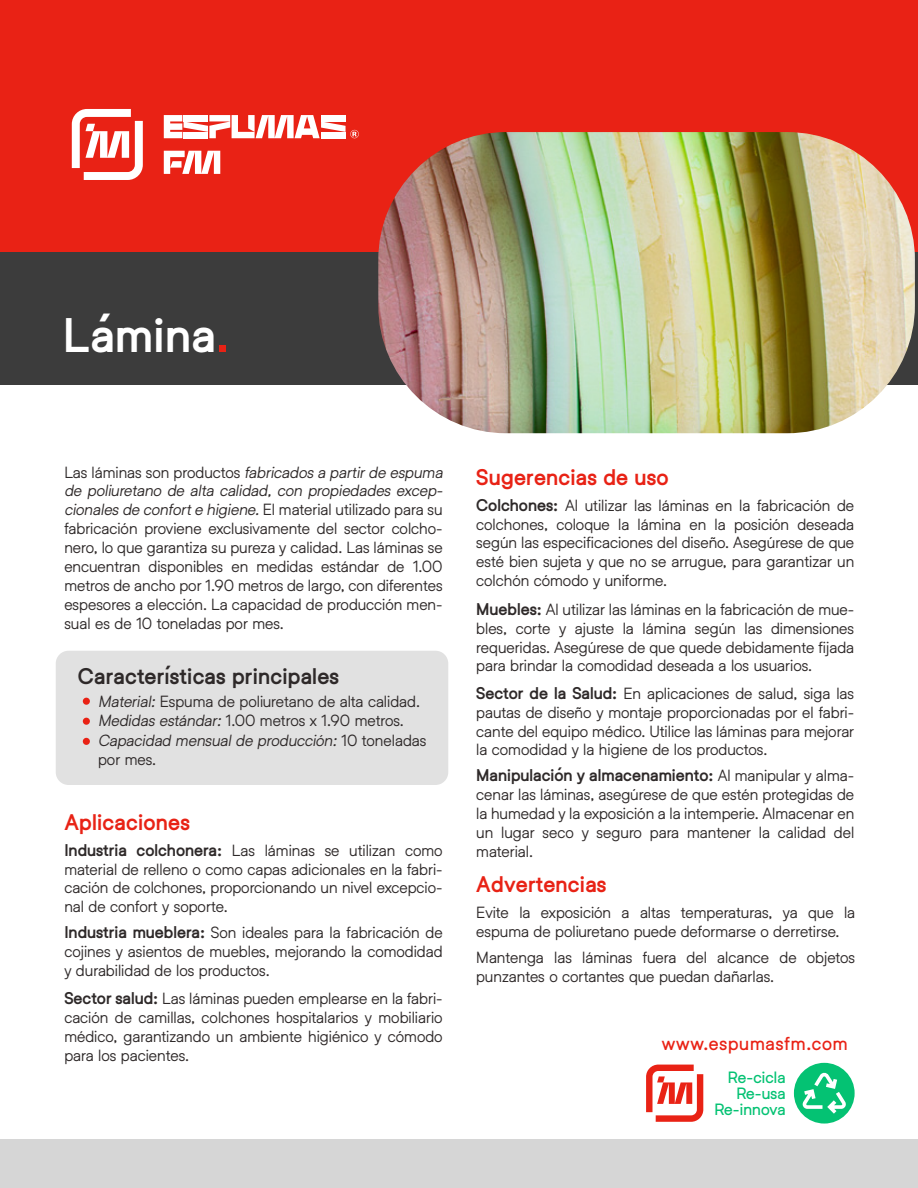
<style>
.page{position:relative;width:918px;height:1188px;background:#fff}
.page>*{position:absolute;margin:0;border:0;box-sizing:border-box;transform-origin:0 0}
.t1{font:900 45px "Helixa";letter-spacing:.01em;color:#fff}
.t2{font:900 21px "Helixa";letter-spacing:.01em;color:#e82215}
.t3{font:900 21px "Helixa";letter-spacing:.01em;color:#2e2929}
.t4{font:700 18px "Helixa";letter-spacing:.05em;color:#e92215}
.t5{font:15.75px/18.9px "Helixa";color:#2e2929;text-align:justify}
.t6{font:700 15.75px/15.8px "Helixa";letter-spacing:.01em;color:#04c273;text-align:right}
.s1{font-style:italic}
.s2{font-weight:900}
</style>
<div class="page">
<div style="left:56px;top:651px;width:392px;height:134px;background:#e1e1e1;border-radius:13px"></div>
<div style="left:0;top:0;width:918px;height:268px;background:#e92215"></div>
<div style="left:0;top:1140px;width:918px;height:48px;background:#d6d6d6"></div>
<div style="left:0;top:252px;width:918px;height:133px;background:#3c3c3c"></div>
<svg style="left:164px;top:151px;width:56px;height:23px"></svg>
<svg style="left:164px;top:115px;width:195px;height:23px"></svg>
<svg style="left:72px;top:109px;width:71px;height:71px"></svg>
<svg style="left:646px;top:1065px;width:57px;height:57px"></svg>
<img style="left:378px;top:132px;width:537px;height:301px">
<div style="left:83px;top:698px;width:7px;height:7px;background:#e92215;border-radius:50%"></div>
<div style="left:83px;top:718px;width:7px;height:7px;background:#e92215;border-radius:50%"></div>
<div style="left:83px;top:738px;width:7px;height:7px;background:#e92215;border-radius:50%"></div>
<div style="left:220px;top:345px;width:6px;height:7px;background:#e82215"></div>
<div style="left:794px;top:1063px;width:61px;height:61px;background:#04c273;border-radius:50%"></div>
<svg style="left:803px;top:1072px;width:44px;height:42px"></svg>
<h1 class="t1" style="left:63px;top:299px;width:155px">Lámina</h1>
<p class="t5" style="left:64px;top:462px;width:380px">Las láminas son productos <span class="s1">fabricados a partir de espuma de poliuretano de alta calidad, con propiedades excep&shy;cionales de confort e higiene.</span> El material utilizado para su fabricación proviene exclusivamente del sector colcho&shy;nero, lo que garantiza su pureza y calidad. Las láminas se encuentran disponibles en medidas estándar de 1.00 metros de ancho por 1.90 metros de largo, con diferentes espesores a elección. La capacidad de producción men&shy;sual es de 10 toneladas por mes.</p>
<h2 class="t3" style="left:78px;top:660px;width:263px">Características principales</h2>
<p class="t5" style="left:98px;top:691px;width:330px;line-height:19.5px;text-align:left"><span class="s1">Material:</span> Espuma de poliuretano de alta calidad.<br><span class="s1">Medidas estándar:</span> 1.00 metros x 1.90 metros.<br><span class="s1">Capacidad mensual de producción:</span> 10 toneladas por mes.</p>
<h2 class="t2" style="left:64px;top:805px;width:127px">Aplicaciones</h2>
<p class="t5" style="left:64px;top:840px;width:380px"><span class="s2">Industria colchonera:</span> Las láminas se utilizan como material de relleno o como capas adicionales en la fabri&shy;cación de colchones, proporcionando un nivel excepcio&shy;nal de confort y soporte.</p>
<p class="t5" style="left:64px;top:923px;width:380px"><span class="s2">Industria mueblera:</span> Son ideales para la fabricación de cojines y asientos de muebles, mejorando la comodidad y durabilidad de los productos.</p>
<p class="t5" style="left:64px;top:989px;width:380px"><span class="s2">Sector salud:</span> Las láminas pueden emplearse en la fabri&shy;cación de camillas, colchones hospitalarios y mobiliario médico, garantizando un ambiente higiénico y cómodo para los pacientes.</p>
<h2 class="t2" style="left:476px;top:460px;width:194px">Sugerencias de uso</h2>
<p class="t5" style="left:476px;top:495px;width:379px"><span class="s2">Colchones:</span> Al utilizar las láminas en la fabricación de colchones, coloque la lámina en la posición deseada según las especificaciones del diseño. Asegúrese de que esté bien sujeta y que no se arrugue, para garantizar un colchón cómodo y uniforme.</p>
<p class="t5" style="left:476px;top:599px;width:379px"><span class="s2">Muebles:</span> Al utilizar las láminas en la fabricación de mue&shy;bles, corte y ajuste la lámina según las dimensiones requeridas. Asegúrese de que quede debidamente fijada para brindar la comodidad deseada a los usuarios.</p>
<p class="t5" style="left:476px;top:683px;width:379px"><span class="s2">Sector de la Salud:</span> En aplicaciones de salud, siga las pautas de diseño y montaje proporcionadas por el fabri&shy;cante del equipo médico. Utilice las láminas para mejorar la comodidad y la higiene de los productos.</p>
<p class="t5" style="left:476px;top:766px;width:379px"><span class="s2">Manipulación y almacenamiento:</span> Al manipular y alma&shy;cenar las láminas, asegúrese de que estén protegidas de la humedad y la exposición a la intemperie. Almacenar en un lugar seco y seguro para mantener la calidad del material.</p>
<h2 class="t2" style="left:476px;top:868px;width:132px">Advertencias</h2>
<p class="t5" style="left:476px;top:903px;width:380px">Evite la exposición a altas temperaturas, ya que la espuma de poliuretano puede deformarse o derretirse.</p>
<p class="t5" style="left:476px;top:948px;width:380px">Mantenga las láminas fuera del alcance de objetos punzantes o cortantes que puedan dañarlas.</p>
<p class="t4" style="left:662px;top:1031px;width:187px">www.espumasfm.com</p>
<p class="t6" style="left:714px;top:1069px;width:73px">Re-cicla<br>Re-usa<br>Re-innova</p>
</div>
